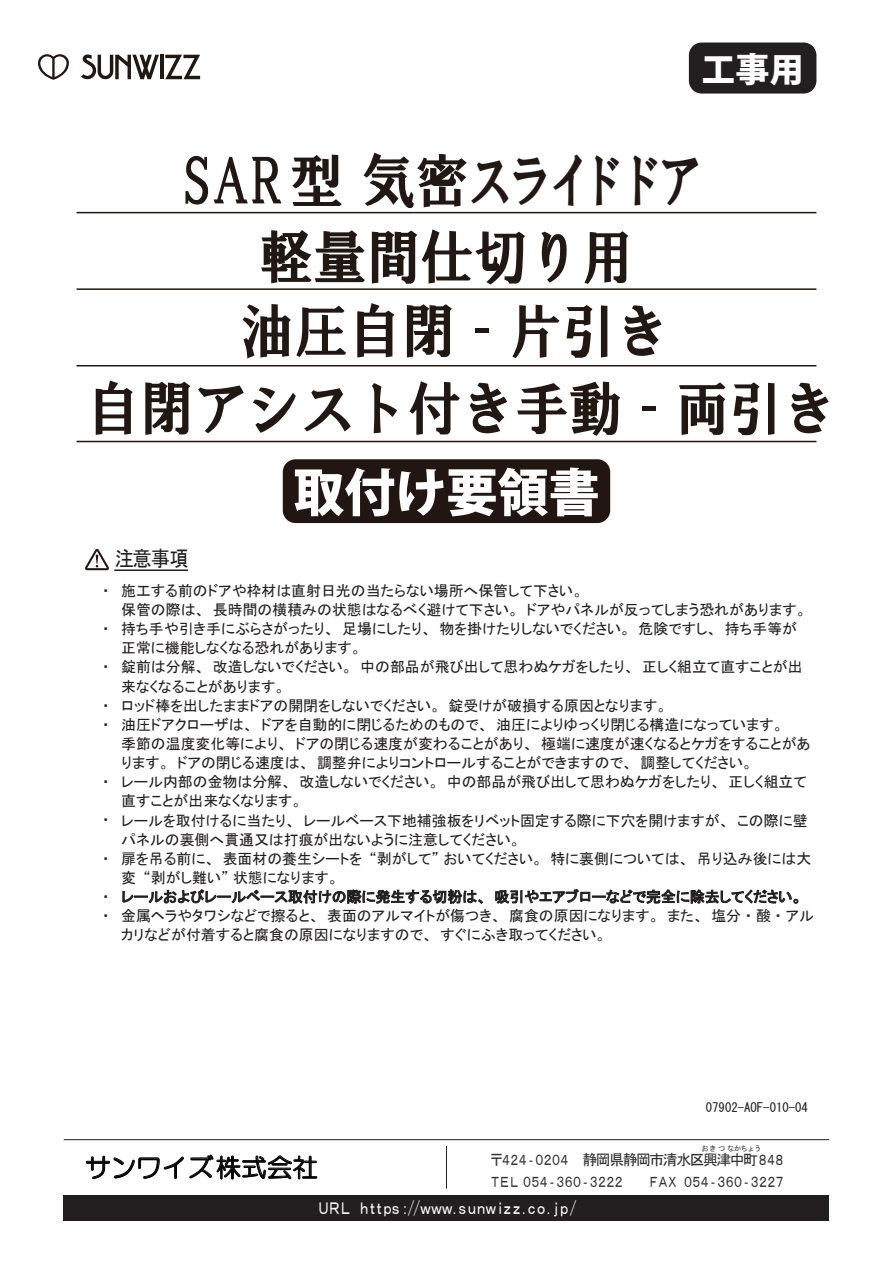
<style>
.page{position:relative;width:893px;height:1263px;background:#fff}
.page>*{position:absolute;margin:0;border:0;box-sizing:border-box;transform-origin:0 0}
.t1{font:59.55px "HGS Soei Presence EB";color:#211814;scale:.9 1}
.t2{font:59.55px "HGS Soei Presence EB";letter-spacing:-.075em;color:#211814;scale:.9 1}
.t3{font:800 51px "Koz Go Pro";color:#fff}
.t4{font:800 34.05px "Koz Go Pro";color:#fff}
.t5{font:25.65px "HG Maru Gothic MPRO";color:#030303}
.t6{font:21.3px "MS Gothic";color:#231f20;scale:.9 1}
.t7{font:16.95px "MS Gothic";letter-spacing:-.3em;color:#fff;scale:.8 1}
.t8{font:14.85px/19.2px "MS P Gothic";color:#231f20}
.t9{font:14.85px "MS Gothic";letter-spacing:-.3em;color:#312f30;scale:.8 1}
.t10{font:14.85px "MS Gothic";letter-spacing:-.1em;color:#312f30}
.t11{font:12.75px "MS Gothic";color:#231f20}
.t12{font:7.2px "MS Gothic";color:#312f30}
</style>
<div class="page">
<div style="left:64px;top:1195px;width:765px;height:25px;background:#231f20"></div>
<hr style="left:64px;top:1139px;width:765px;height:1px;background:#231f20">
<hr style="left:446px;top:1146px;width:1px;height:42px;background:#231f20">
<div style="left:689px;top:43px;width:127px;height:51px;background:#231f20;border-radius:13px"></div>
<div style="left:283px;top:459px;width:327px;height:64px;background:#221612;border-radius:13px"></div>
<svg style="left:165px;top:55px;width:35px;height:24px"></svg>
<hr style="left:160px;top:55px;width:4px;height:24px;background:#211814">
<svg style="left:81px;top:54px;width:78px;height:26px"></svg>
<svg style="left:38px;top:54px;width:31px;height:26px"></svg>
<hr style="left:77px;top:212px;width:739px;height:1px;background:#221612">
<hr style="left:77px;top:288px;width:739px;height:2px;background:#221612">
<svg style="left:86px;top:1154px;width:231px;height:25px"></svg>
<hr style="left:77px;top:441px;width:739px;height:1px;background:#221612">
<svg style="left:85px;top:549px;width:24px;height:21px"></svg>
<svg style="left:122px;top:891px;width:12px;height:12px"></svg>
<div style="left:134px;top:895px;width:14px;height:3px;border:1px solid #231f20"></div>
<svg style="left:148px;top:889px;width:69px;height:15px"></svg>
<div style="left:217px;top:895px;width:14px;height:3px;border:1px solid #231f20"></div>
<svg style="left:231px;top:889px;width:252px;height:15px"></svg>
<svg style="left:495px;top:888px;width:96px;height:16px"></svg>
<div style="left:592px;top:895px;width:14px;height:3px;border:1px solid #231f20"></div>
<svg style="left:606px;top:889px;width:193px;height:15px"></svg>
<hr style="left:115px;top:569px;width:73px;height:2px;background:#231f20">
<hr style="left:77px;top:365px;width:739px;height:1px;background:#221612">
<h3 class="t4" style="left:702px;top:47px;width:104px">工事用</h3>
<h1 class="t2" style="left:183px;top:150px;width:577px">SAR 型 気密スライドドア</h1>
<h1 class="t1" style="left:259px;top:227px;width:418px">軽量間仕切り用</h1>
<h1 class="t1" style="left:241px;top:301px;width:478px">油圧自閉‐片引き</h1>
<h1 class="t1" style="left:87px;top:378px;width:835px">自閉アシスト付き手動‐両引き</h1>
<h2 class="t3" style="left:293px;top:459px;width:308px">取付け要領書</h2>
<p class="t8" style="left:102px;top:581px;width:9px">・</p>
<h3 class="t6" style="left:115px;top:547px;width:83px">注意事項</h3>
<p class="t8" style="left:121px;top:581px;width:687px">施工する前のドアや枠材は直射日光の当たらない場所へ保管して下さい。<br>保管の際は、長時間の横積みの状態はなるべく避けて下さい。ドアやパネルが反ってしまう恐れがあります。</p>
<p class="t8" style="left:121px;top:619px;width:683px">持ち手や引き手にぶらさがったり、足場にしたり、物を掛けたりしないでください。危険ですし、持ち手等が正常に機能しなくなる恐れがあります。<br>錠前は分解、改造しないでください。中の部品が飛び出して思わぬケガをしたり、正しく組立て直すことが出来なくなることがあります。</p>
<p class="t8" style="left:102px;top:619px;width:9px">・</p>
<p class="t8" style="left:102px;top:657px;width:9px">・</p>
<p class="t8" style="left:102px;top:696px;width:9px">・・</p>
<p class="t8" style="left:121px;top:696px;width:691px">ロッド棒を出したままドアの開閉をしないでください。錠受けが破損する原因となります。<br>油圧ドアクローザは、ドアを自動的に閉じるためのもので、油圧によりゆっくり閉じる構造になっています。<br>季節の温度変化等により、ドアの閉じる速度が変わることがあり、極端に速度が速くなるとケガをすることがあります。ドアの閉じる速度は、調整弁によりコントロールすることができますので、調整してください。</p>
<p class="t8" style="left:102px;top:772px;width:9px">・</p>
<p class="t8" style="left:102px;top:810px;width:9px">・</p>
<p class="t8" style="left:121px;top:772px;width:688px">レール内部の金物は分解、改造しないでください。中の部品が飛び出して思わぬケガをしたり、正しく組立て直すことが出来なくなります。<br>レールを取付けるに当たり、レールベース下地補強板をリベット固定する際に下穴を開けますが、この際に壁パネルの裏側へ貫通又は打痕が出ないように注意してください。</p>
<p class="t8" style="left:102px;top:849px;width:9px">・</p>
<p class="t8" style="left:102px;top:887px;width:9px">・・</p>
<p class="t8" style="left:121px;top:849px;width:694px">扉を吊る前に、表面材の養生シートを “剥がして” おいてください。特に裏側については、吊り込み後には大変 “剥がし難い” 状態になります。<br>レールおよびレールベース取付けの際に発生する切粉は、吸引やエアブローなどで完全に除去してください。金属ヘラやタワシなどで擦ると、表面のアルマイトが傷つき、腐食の原因になります。また、塩分・酸・アルカリなどが付着すると腐食の原因になりますので、すぐにふき取ってください。</p>
<p class="t11" style="left:706px;top:1101px;width:104px">07902-AOF-010-04</p>
<h3 class="t5" style="left:85px;top:1154px;width:235px">サンワイズ株式会社</h3>
<p class="t12" style="left:701px;top:1145px;width:61px">おきつなかちょう</p>
<p class="t10" style="left:489px;top:1152px;width:298px">〒４２４‐０２０４ 静岡県静岡市清水区興津中町８４８</p>
<p class="t9" style="left:489px;top:1174px;width:171px">ＴＥＬ ０５４‐３６０‐３２２２</p>
<p class="t9" style="left:647px;top:1174px;width:174px">ＦＡＸ０５４‐３６０‐３２２７</p>
<p class="t7" style="left:317px;top:1199px;width:326px">ＵＲＬ ｈｔｔｐｓ：//ｗｗｗ.ｓｕｎｗｉｚｚ.ｃｏ.ｊｐ/</p>
</div>
